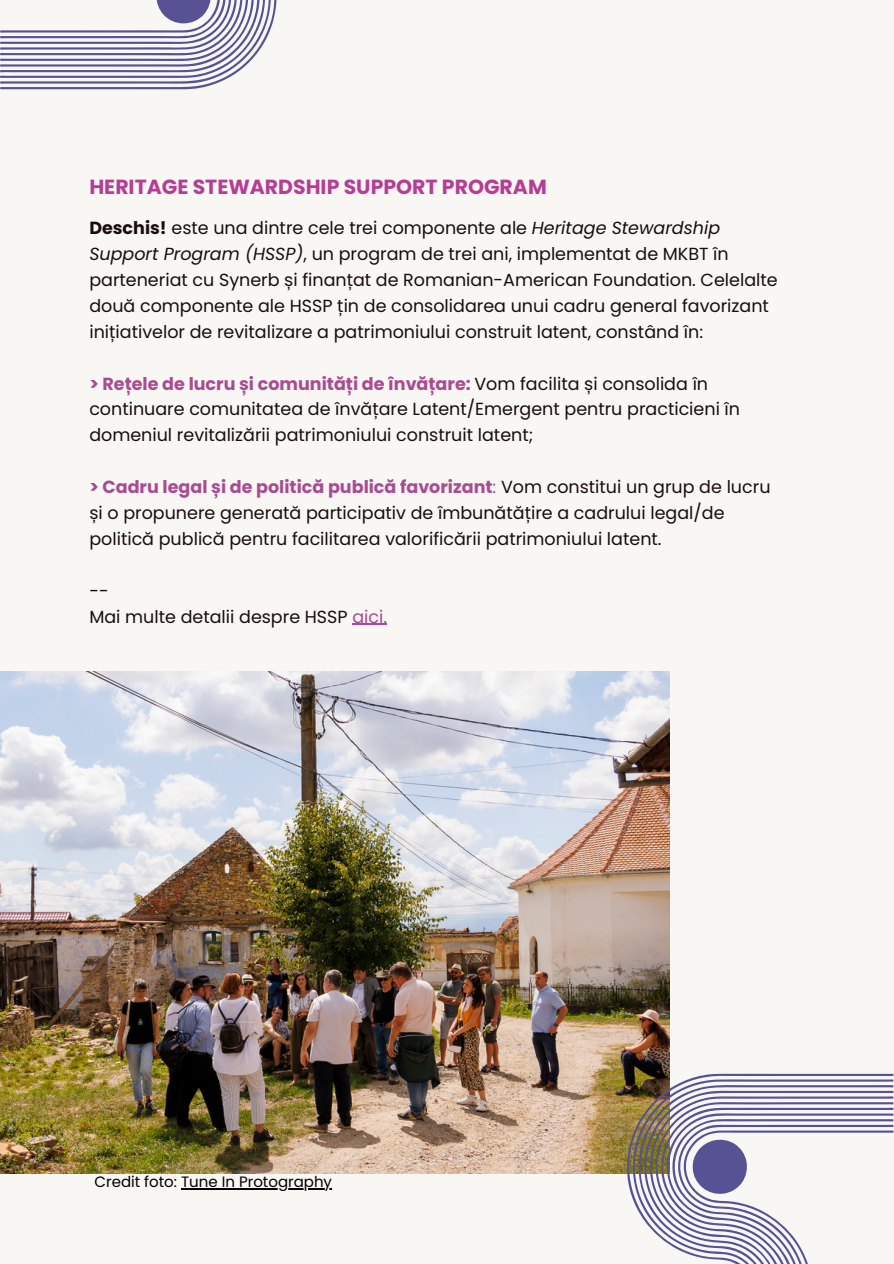
<style>
.page{position:relative;width:894px;height:1264px;background:#fff}
.page>*{position:absolute;margin:0;border:0;box-sizing:border-box;transform-origin:0 0}
.t1{font:700 20.4px "Poppins";color:#b63d95}
.t2{font:17.55px/25.8px "Poppins";color:#190e0c}
.t3{font:15px "Poppins";color:#000}
.s1{font-weight:700}
.s2{font-style:italic}
.s3{font-weight:700;color:#a84b93}
.s4{color:#a84b93}
</style>
<div class="page">
<div style="left:0;top:0;width:893px;height:1263px;background:#f8f7f4"></div>
<img style="left:0;top:672px;width:669px;height:501px">
<svg style="left:0;top:0;width:277px;height:89px"></svg>
<svg style="left:536px;top:1073px;width:356px;height:190px"></svg>
<hr style="left:352px;top:623px;width:35px;height:2px;background:#a84b93">
<hr style="left:181px;top:1188px;width:151px;height:1px;background:#000">
<p class="t1" style="left:89px;top:173px;width:459px">HERITAGE STEWARDSHIP SUPPORT PROGRAM</p>
<p class="t2" style="left:89px;top:215px;width:689px"><span class="s1">Deschis!</span> este una dintre cele trei componente ale <span class="s2">Heritage Stewardship Support Program (HSSP)</span>, un program de trei ani, implementat de MKBT în parteneriat cu Synerb și finanțat de Romanian-American Foundation. Celelalte două componente ale HSSP țin de consolidarea unui cadru general favorizant inițiativelor de revitalizare a patrimoniului construit latent, constând în:</p>
<p class="t2" style="left:89px;top:370px;width:652px"><span class="s3">&gt; Rețele de lucru și comunități de învățare:</span> Vom facilita și consolida în continuare comunitatea de învățare Latent/Emergent pentru practicieni în domeniul revitalizării patrimoniului construit latent;</p>
<p class="t2" style="left:89px;top:474px;width:682px"><span class="s3">&gt; Cadru legal și de politică publică favorizant</span><span class="s4">:</span> Vom constitui un grup de lucru și o propunere generată participativ de îmbunătățire a cadrului legal/de politică publică pentru facilitarea valorificării patrimoniului latent.</p>
<p class="t2" style="left:89px;top:577px;width:299px">--<br>Mai multe detalii despre HSSP <span class="s4">aici.</span></p>
<p class="t3" style="left:94px;top:1171px;width:239px">Credit foto: Tune In Protography</p>
</div>
